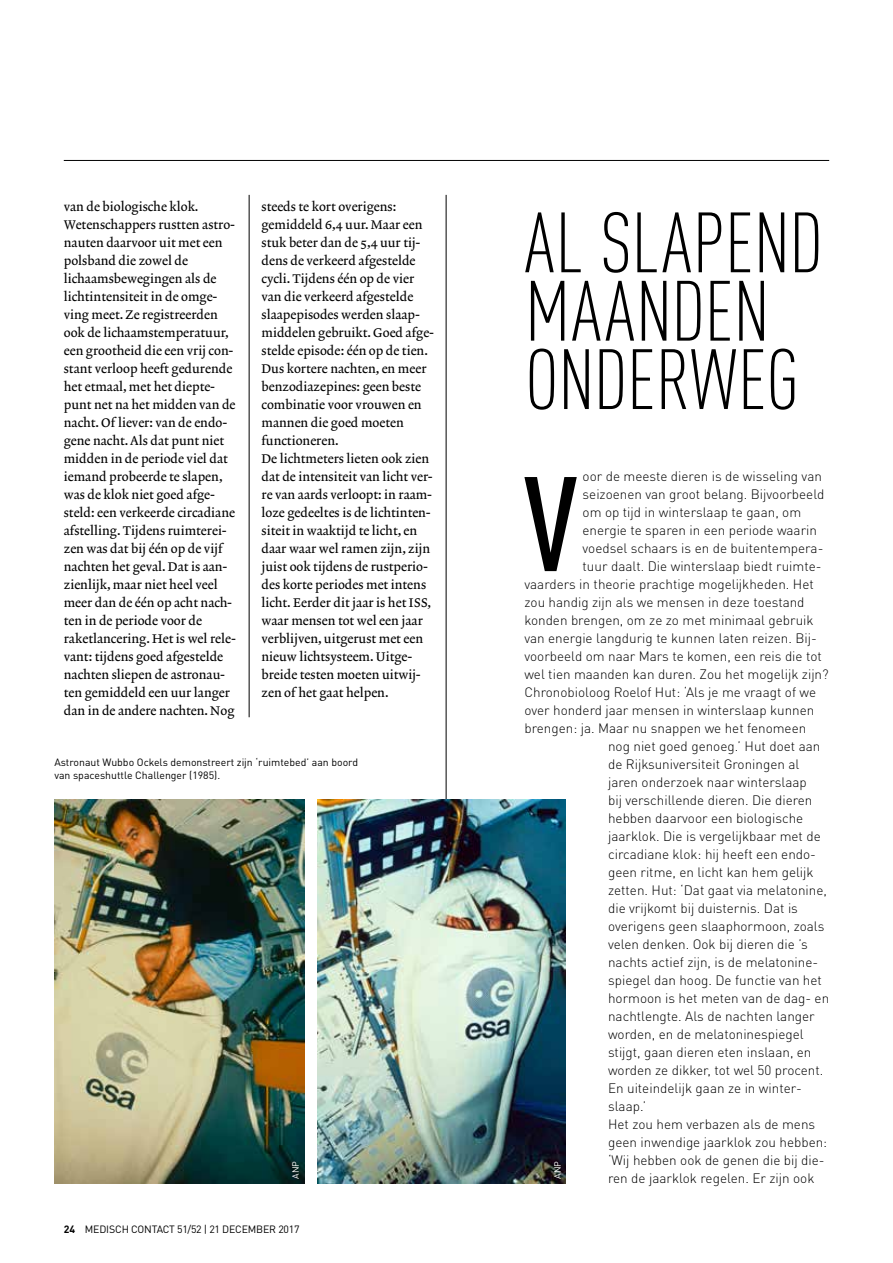
<style>
.page{position:relative;width:893px;height:1263px;background:#fff}
.page>*{position:absolute;margin:0;border:0;box-sizing:border-box;transform-origin:0 0}
.t1{font:500 condensed 132.15px "DINOT";color:#000}
.t2{font:300 condensed 84px/68.4px "DINOT";letter-spacing:-.01em;color:#000}
.t3{font:300 13.5px "DINOT";color:#000}
.t4{font:12.75px/18px "Lexicon No 2 Roman A";color:#000}
.t5{font:10.5px/13.5px "DINOT";color:#000}
.t6{font:9px "DINOT";letter-spacing:.01em;color:#fff}
.s1{font-weight:700}
</style>
<div class="page">
<hr style="left:249px;top:195px;width:1px;height:522px;background:#000">
<hr style="left:446px;top:195px;width:1px;height:988px;background:#000">
<img style="left:54px;top:799px;width:251px;height:384px">
<img style="left:318px;top:799px;width:247px;height:384px">
<hr style="left:64px;top:160px;width:765px;height:1px;background:#000">
<p class="t4" style="left:64px;top:198px;width:173px">van de biologische klok.<br>Wetenschappers rustten astro&shy;nauten daarvoor uit met een polsband die zowel de lichaamsbewegingen als de lichtintensiteit in de omge&shy;ving meet. Ze registreerden ook de lichaamstemperatuur, een grootheid die een vrij con&shy;stant verloop heeft gedurende het etmaal, met het diepte&shy;punt net na het midden van de nacht. Of liever: van de endo&shy;gene nacht. Als dat punt niet midden in de periode viel dat iemand probeerde te slapen, was de klok niet goed afge&shy;steld: een verkeerde circadiane afstelling. Tijdens ruimterei&shy;zen was dat bij één op de vijf nachten het geval. Dat is aan&shy;zienlijk, maar niet heel veel meer dan de één op acht nach&shy;ten in de periode voor de raketlancering. Het is wel rele&shy;vant: tijdens goed afgestelde nachten sliepen de astronau&shy;ten gemiddeld een uur langer dan in de andere nachten. Nog</p>
<p class="t4" style="left:261px;top:198px;width:174px">steeds te kort overigens: gemiddeld 6,4 uur. Maar een stuk beter dan de 5,4 uur tij&shy;dens de verkeerd afgestelde cycli. Tijdens één op de vier van die verkeerd afgestelde slaapepisodes werden slaap&shy;middelen gebruikt. Goed afge&shy;stelde episode: één op de tien.<br>Dus kortere nachten, en meer benzodiazepines: geen beste combinatie voor vrouwen en mannen die goed moeten functioneren.<br>De lichtmeters lieten ook zien dat de intensiteit van licht ver&shy;re van aards verloopt: in raam&shy;loze gedeeltes is de lichtinten&shy;siteit in waaktijd te licht, en daar waar wel ramen zijn, zijn juist ook tijdens de rustperio&shy;des korte periodes met intens licht. Eerder dit jaar is het ISS, waar mensen tot wel een jaar verblijven, uitgerust met een nieuw lichtsysteem. Uitge&shy;breide testen moeten uitwij&shy;zen of het gaat helpen.</p>
<h2 class="t2" style="left:525px;top:209px;width:300px">AL SLAPEND<br>MAANDEN<br>ONDERWEG</h2>
<h1 class="t1" style="left:524px;top:446px;width:55px">V</h1>
<p class="t3" style="left:583px;top:468px;width:241px">oor de meeste dieren is de wisseling van</p>
<p class="t3" style="left:583px;top:486px;width:243px">seizoenen van groot belang. Bijvoorbeeld</p>
<p class="t3" style="left:583px;top:504px;width:220px">om op tijd in winterslaap te gaan, om</p>
<p class="t3" style="left:583px;top:522px;width:236px">energie te sparen in een periode waarin</p>
<p class="t3" style="left:583px;top:540px;width:242px">voedsel schaars is en de buitentempera-</p>
<p class="t3" style="left:583px;top:558px;width:240px">tuur daalt. Die winterslaap biedt ruimte-</p>
<p class="t3" style="left:524px;top:576px;width:291px">vaarders in theorie prachtige mogelijkheden. Het</p>
<p class="t3" style="left:524px;top:594px;width:282px">zou handig zijn als we mensen in deze toestand</p>
<p class="t3" style="left:524px;top:612px;width:291px">konden brengen, om ze zo met minimaal gebruik</p>
<p class="t3" style="left:524px;top:630px;width:294px">van energie langdurig te kunnen laten reizen. Bij-</p>
<p class="t3" style="left:524px;top:648px;width:299px">voorbeeld om naar Mars te komen, een reis die tot</p>
<p class="t3" style="left:524px;top:666px;width:306px">wel tien maanden kan duren. Zou het mogelijk zijn?</p>
<p class="t3" style="left:524px;top:684px;width:293px">Chronobioloog Roelof Hut: ‘Als je me vraagt of we</p>
<p class="t3" style="left:524px;top:702px;width:291px">over honderd jaar mensen in winterslaap kunnen</p>
<p class="t3" style="left:524px;top:720px;width:283px">brengen: ja. Maar nu snappen we het fenomeen</p>
<p class="t3" style="left:608px;top:738px;width:214px">nog niet goed genoeg.’ Hut doet aan</p>
<p class="t3" style="left:608px;top:756px;width:193px">de Rijksuniversiteit Groningen al</p>
<p class="t3" style="left:608px;top:774px;width:200px">jaren onderzoek naar winterslaap</p>
<p class="t3" style="left:608px;top:792px;width:206px">bij verschillende dieren. Die dieren</p>
<p class="t3" style="left:608px;top:810px;width:197px">hebben daarvoor een biologische</p>
<p class="t3" style="left:608px;top:828px;width:214px">jaarklok. Die is vergelijkbaar met de</p>
<p class="t3" style="left:608px;top:846px;width:209px">circadiane klok: hij heeft een endo-</p>
<p class="t3" style="left:608px;top:864px;width:207px">geen ritme, en licht kan hem gelijk</p>
<p class="t3" style="left:608px;top:882px;width:220px">zetten. Hut: ‘Dat gaat via melatonine,</p>
<p class="t3" style="left:608px;top:900px;width:191px">die vrijkomt bij duisternis. Dat is</p>
<p class="t3" style="left:608px;top:918px;width:218px">overigens geen slaaphormoon, zoals</p>
<p class="t3" style="left:608px;top:936px;width:201px">velen denken. Ook bij dieren die ’s</p>
<p class="t3" style="left:608px;top:954px;width:212px">nachts actief zijn, is de melatonine-</p>
<p class="t3" style="left:608px;top:972px;width:215px">spiegel dan hoog. De functie van het</p>
<p class="t3" style="left:608px;top:990px;width:223px">hormoon is het meten van de dag- en</p>
<p class="t3" style="left:608px;top:1008px;width:208px">nachtlengte. Als de nachten langer</p>
<p class="t3" style="left:608px;top:1026px;width:197px">worden, en de melatoninespiegel</p>
<p class="t3" style="left:608px;top:1044px;width:205px">stijgt, gaan dieren eten inslaan, en</p>
<p class="t3" style="left:608px;top:1062px;width:217px">worden ze dikker, tot wel 50 procent.</p>
<p class="t3" style="left:608px;top:1080px;width:195px">En uiteindelijk gaan ze in winter-</p>
<p class="t3" style="left:608px;top:1098px;width:40px">slaap.’</p>
<p class="t3" style="left:608px;top:1116px;width:209px">Het zou hem verbazen als de mens</p>
<p class="t3" style="left:608px;top:1134px;width:221px">geen inwendige jaarklok zou hebben:</p>
<p class="t3" style="left:608px;top:1152px;width:218px">‘Wij hebben ook de genen die bij die-</p>
<p class="t3" style="left:608px;top:1170px;width:208px">ren de jaarklok regelen. Er zijn ook</p>
<p class="t5" style="left:54px;top:755px;width:305px">Astronaut Wubbo Ockels demonstreert zijn ‘ruimtebed’ aan boord van spaceshuttle Challenger (1985).</p>
<p class="t6" style="left:290px;top:1179px;width:19px;rotate:-90deg">ANP</p>
<p class="t6" style="left:552px;top:1179px;width:19px;rotate:-90deg">ANP</p>
<p class="t5" style="left:64px;top:1222px;width:237px"><span class="s1">24</span> MEDISCH CONTACT 51/52 | 21 DECEMBER 2017</p>
</div>
